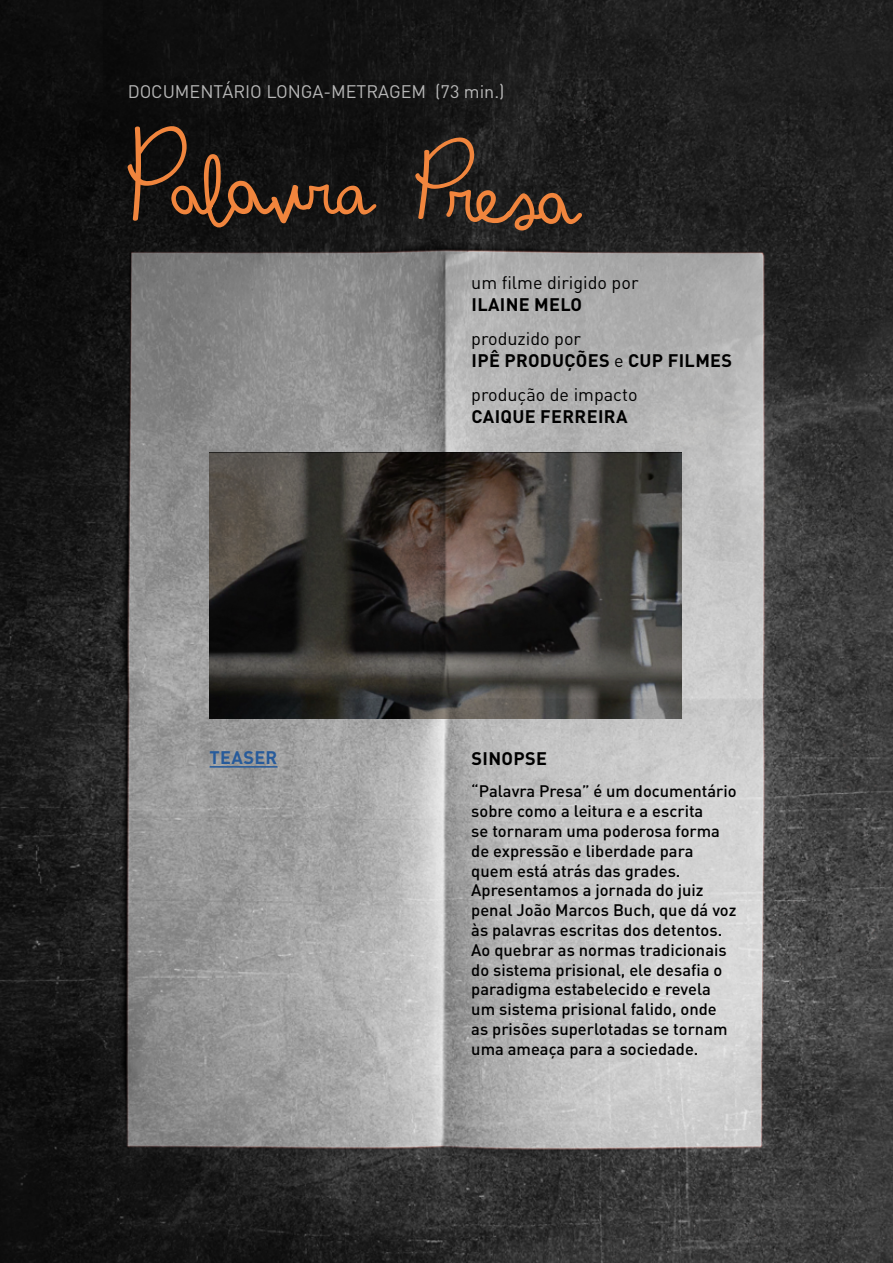
<style>
.page{position:relative;width:893px;height:1263px;background:#fff}
.page>*{position:absolute;margin:0;border:0;box-sizing:border-box;transform-origin:0 0}
.t1{font:700 18px/21.6px "DIN Pro";letter-spacing:.02em;color:#000}
.t2{font:18px "DIN Pro";color:#000}
.t3{font:18px "DIN Pro";color:#fff}
.t4{font:700 18px "DIN Pro";letter-spacing:.02em;color:#275b9b}
.t5{font:500 16.5px/19.8px "DIN Pro";color:#000}
.s1{font-weight:400}
</style>
<div class="page">
<img style="left:0;top:0;width:893px;height:1263px">
<svg style="left:127px;top:126px;width:249px;height:101px;background:#332317"></svg>
<svg style="left:415px;top:137px;width:167px;height:93px;background:#402f23"></svg>
<img style="left:209px;top:452px;width:473px;height:267px">
<hr style="left:210px;top:766px;width:68px;height:2px;background:#275b9b">
<p class="t3" style="left:128px;top:77px;width:379px">DOCUMENTÁRIO LONGA-METRAGEM (73 min.)</p>
<p class="t4" style="left:210px;top:743px;width:69px">TEASER</p>
<p class="t2" style="left:471px;top:269px;width:169px">um filme dirigido por</p>
<p class="t1" style="left:471px;top:291px;width:112px">ILAINE MELO</p>
<p class="t1" style="left:471px;top:326px;width:262px"><span class="s1">produzido por<br></span>IPÊ PRODUÇÕES <span class="s1">e</span> CUP FILMES</p>
<p class="t2" style="left:471px;top:380px;width:168px">produção de impacto</p>
<p class="t1" style="left:471px;top:403px;width:157px">CAIQUE FERREIRA</p>
<p class="t1" style="left:471px;top:745px;width:77px">SINOPSE</p>
<p class="t5" style="left:471px;top:780px;width:267px">“Palavra Presa” é um documentário sobre como a leitura e a escrita<br>se tornaram uma poderosa forma de expressão e liberdade para quem está atrás das grades.<br>Apresentamos a jornada do juiz penal João Marcos Buch, que dá voz às palavras escritas dos detentos.<br>Ao quebrar as normas tradicionais do sistema prisional, ele desafia o paradigma estabelecido e revela um sistema prisional falido, onde as prisões superlotadas se tornam uma ameaça para a sociedade.</p>
</div>
